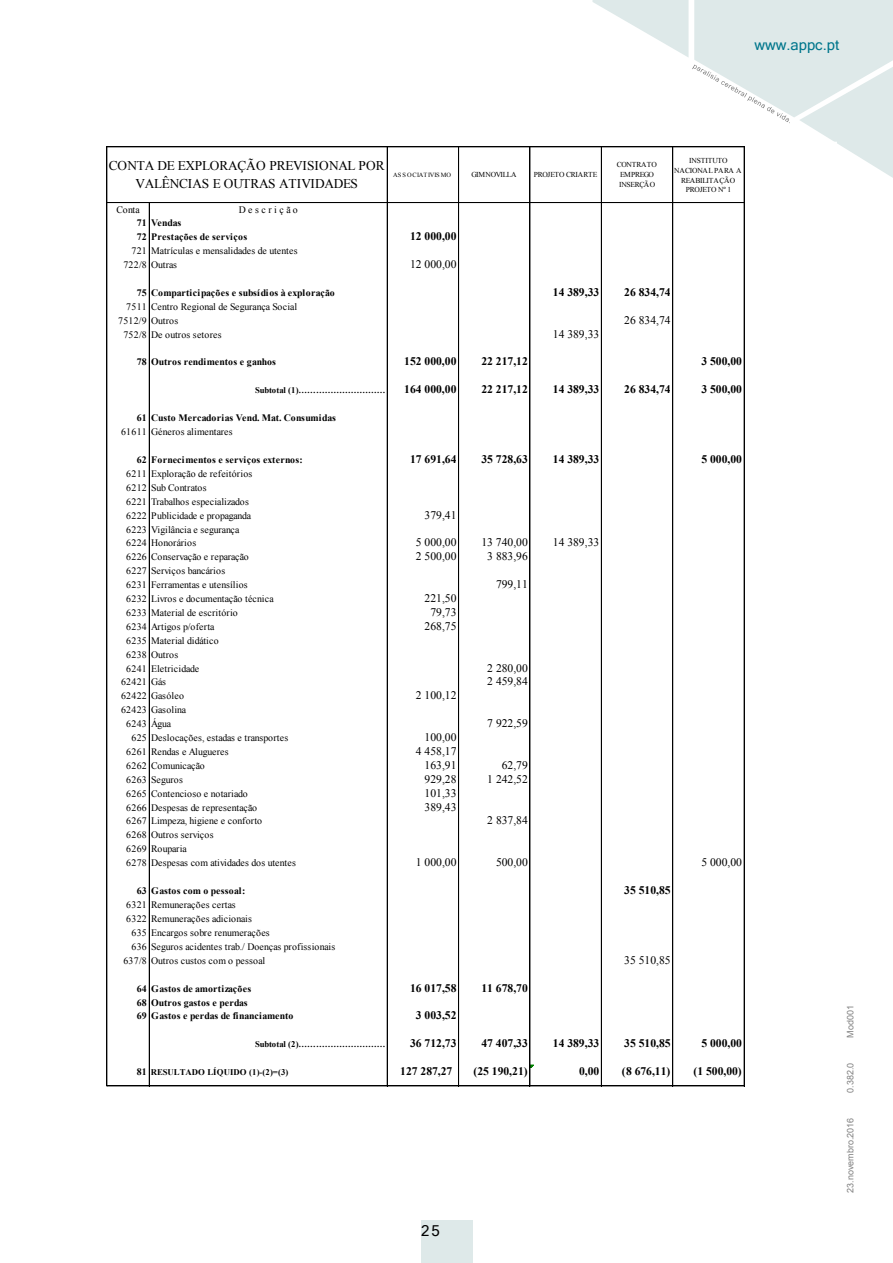
<style>
.page{position:relative;width:893px;height:1263px;background:#fff}
.page>*{position:absolute;margin:0;border:0;box-sizing:border-box;transform-origin:0 0}
.t1{font:15px "Microsoft Sans Serif";color:#000}
.t2{font:14.85px "Microsoft Sans Serif";color:#00768c}
.t3{font:13.35px/17.4px "Times New Roman";letter-spacing:-.015em;color:#000;text-align:center}
.t4{font:700 11.55px "Times New Roman";color:#000}
.t5{font:11.55px "Times New Roman";color:#000}
.t6{font:9.9px/14px "Times New Roman";letter-spacing:.02em;color:#000}
.t7{font:700 9.9px/14px "Times New Roman";letter-spacing:.02em;color:#000}
.t8{font:700 9.9px/14px "Times New Roman";color:#000}
.t9{font:9.9px "Times New Roman";color:#000}
.t10{font:9px "Arial";color:#818181}
.t11{font:700 8.7px "Times New Roman";letter-spacing:-.025em;color:#000}
.t12{font:700 8.7px "Times New Roman";color:#000}
.t13{font:7.5px/9.9px "Times New Roman";letter-spacing:-.03em;color:#000;text-align:center}
.t14{font:6.45px "Times New Roman";letter-spacing:.005em;color:#000}
.s1{font-weight:400}
.s2{font-size:9.9px}
</style>
<div class="page">
<svg style="left:592px;top:0;width:301px;height:178px"></svg>
<svg style="left:692px;top:65px;width:98px;height:58px"></svg>
<div style="left:421px;top:1220px;width:51px;height:43px;background:#dee9e9"></div>
<hr style="left:107px;top:147px;width:1px;height:939px;background:#000">
<hr style="left:387px;top:147px;width:1px;height:939px;background:#000">
<hr style="left:458px;top:147px;width:1px;height:939px;background:#000">
<hr style="left:530px;top:147px;width:1px;height:939px;background:#000">
<hr style="left:601px;top:147px;width:1px;height:939px;background:#000">
<hr style="left:672px;top:147px;width:1px;height:939px;background:#000">
<hr style="left:744px;top:147px;width:1px;height:939px;background:#000">
<hr style="left:149px;top:203px;width:1px;height:883px;background:#000">
<hr style="left:107px;top:147px;width:637px;height:1px;background:#000">
<hr style="left:107px;top:202px;width:637px;height:1px;background:#000">
<hr style="left:107px;top:1085px;width:637px;height:1px;background:#000">
<h2 class="t2" style="left:754px;top:37px;width:86px">www.appc.pt</h2>
<p class="t3" style="left:109px;top:157px;width:277px">CONTA DE EXPLORAÇÃO PREVISIONAL POR<br>VALÊNCIAS E OUTRAS ATIVIDADES</p>
<p class="t6" style="left:116px;top:202px;width:25px">Conta</p>
<p class="t6" style="left:239px;top:202px;width:60px">D e s c r i ç ã o</p>
<p class="t7" style="left:137px;top:216px;width:112px">71 Vendas<br>72 Prestações de serviços</p>
<p class="t6" style="left:123px;top:243px;width:176px;text-indent:8px">721 Matrículas e mensalidades de utentes<br>722/8 Outras</p>
<p class="t14" style="left:393px;top:171px;width:59px">AS S OCIATIVIS MO</p>
<p class="t13" style="left:472px;top:170px;width:46px">GIMNOVILLA</p>
<p class="t13" style="left:534px;top:170px;width:65px">PROJETO CRIARTE</p>
<p class="t13" style="left:617px;top:160px;width:42px">CONTRATO<br>EMPREGO<br>INSERÇÃO</p>
<p class="t13" style="left:674px;top:155px;width:69px">INSTITUTO<br>NACIONAL PARA A<br>REABILITAÇÃO<br>PROJETO Nº 1</p>
<p class="t4" style="left:410px;top:228px;width:48px">12 000,00</p>
<p class="t5" style="left:410px;top:256px;width:48px">12 000,00</p>
<p class="t7" style="left:137px;top:285px;width:199px">75 Comparticipações e subsídios à exploração</p>
<p class="t4" style="left:553px;top:284px;width:48px">14 389,33</p>
<p class="t4" style="left:624px;top:284px;width:48px">26 834,74</p>
<p class="t6" style="left:118px;top:299px;width:180px;text-indent:8px">7511 Centro Regional de Segurança Social<br>7512/9 Outros</p>
<p class="t5" style="left:624px;top:312px;width:48px">26 834,74</p>
<p class="t6" style="left:123px;top:327px;width:100px">752/8 De outros setores</p>
<p class="t5" style="left:553px;top:326px;width:48px">14 389,33</p>
<p class="t7" style="left:137px;top:355px;width:141px">78 Outros rendimentos e ganhos</p>
<p class="t4" style="left:404px;top:353px;width:54px">152 000,00</p>
<p class="t4" style="left:481px;top:353px;width:48px">22 217,12</p>
<p class="t4" style="left:701px;top:353px;width:42px">3 500,00</p>
<p class="t11" style="left:255px;top:384px;width:132px">Subtotal (1)…………………………</p>
<p class="t4" style="left:404px;top:381px;width:54px">164 000,00</p>
<p class="t4" style="left:481px;top:381px;width:48px">22 217,12</p>
<p class="t4" style="left:553px;top:381px;width:48px">14 389,33</p>
<p class="t4" style="left:624px;top:381px;width:48px">26 834,74</p>
<p class="t4" style="left:701px;top:381px;width:42px">3 500,00</p>
<p class="t8" style="left:121px;top:411px;width:216px;text-indent:16px">61 Custo Mercadorias Vend. Mat. Consumidas<br><span class="s1">61611 Géneros alimentares</span></p>
<p class="t7" style="left:137px;top:452px;width:168px">62 Fornecimentos e serviços externos:</p>
<p class="t4" style="left:410px;top:451px;width:48px">17 691,64</p>
<p class="t4" style="left:481px;top:451px;width:48px">35 728,63</p>
<p class="t4" style="left:553px;top:451px;width:48px">14 389,33</p>
<p class="t4" style="left:701px;top:451px;width:42px">5 000,00</p>
<p class="t6" style="left:126px;top:466px;width:128px">6211 Exploração de refeitórios<br>6212 Sub Contratos<br>6221 Trabalhos especializados<br>6222 Publicidade e propaganda</p>
<p class="t5" style="left:425px;top:507px;width:33px">379,41</p>
<p class="t6" style="left:126px;top:522px;width:115px">6223 Vigilância e segurança<br>6224 Honorários</p>
<p class="t5" style="left:416px;top:535px;width:42px">5 000,00</p>
<p class="t5" style="left:481px;top:535px;width:48px">13 740,00</p>
<p class="t5" style="left:553px;top:535px;width:48px">14 389,33</p>
<p class="t6" style="left:126px;top:550px;width:124px">6226 Conservação e reparação</p>
<p class="t5" style="left:416px;top:549px;width:42px">2 500,00</p>
<p class="t5" style="left:487px;top:549px;width:42px">3 883,96</p>
<p class="t6" style="left:126px;top:564px;width:123px">6227 Serviços bancários<br>6231 Ferramentas e utensílios</p>
<p class="t5" style="left:496px;top:577px;width:33px">799,11</p>
<p class="t6" style="left:126px;top:592px;width:149px">6232 Livros e documentação técnica</p>
<p class="t5" style="left:425px;top:590px;width:33px">221,50</p>
<p class="t6" style="left:126px;top:606px;width:113px">6233 Material de escritório</p>
<p class="t5" style="left:430px;top:604px;width:28px">79,73</p>
<p class="t6" style="left:126px;top:619px;width:90px">6234 Artigos p/oferta</p>
<p class="t5" style="left:425px;top:618px;width:33px">268,75</p>
<p class="t6" style="left:126px;top:633px;width:94px">6235 Material didático<br>6238 Outros<br>6241 Eletricidade</p>
<p class="t5" style="left:487px;top:660px;width:42px">2 280,00</p>
<p class="t6" style="left:121px;top:675px;width:47px">62421 Gás</p>
<p class="t5" style="left:487px;top:673px;width:42px">2 459,84</p>
<p class="t6" style="left:121px;top:689px;width:64px">62422 Gasóleo</p>
<p class="t5" style="left:416px;top:687px;width:42px">2 100,12</p>
<p class="t6" style="left:126px;top:703px;width:62px;text-indent:-5px">62423 Gasolina<br>6243 Água</p>
<p class="t5" style="left:487px;top:715px;width:42px">7 922,59</p>
<p class="t6" style="left:132px;top:730px;width:158px">625 Deslocações, estadas e transportes</p>
<p class="t5" style="left:425px;top:729px;width:33px">100,00</p>
<p class="t9" style="left:126px;top:745px;width:104px">6261 Rendas e Alugueres</p>
<p class="t5" style="left:416px;top:743px;width:42px">4 458,17</p>
<p class="t6" style="left:126px;top:758px;width:80px">6262 Comunicação</p>
<p class="t5" style="left:425px;top:757px;width:33px">163,91</p>
<p class="t5" style="left:502px;top:757px;width:28px">62,79</p>
<p class="t6" style="left:126px;top:772px;width:58px">6263 Seguros</p>
<p class="t5" style="left:425px;top:771px;width:33px">929,28</p>
<p class="t5" style="left:487px;top:771px;width:42px">1 242,52</p>
<p class="t6" style="left:126px;top:786px;width:123px">6265 Contencioso e notariado</p>
<p class="t5" style="left:425px;top:785px;width:33px">101,33</p>
<p class="t6" style="left:126px;top:800px;width:132px">6266 Despesas de representação</p>
<p class="t5" style="left:425px;top:799px;width:33px">389,43</p>
<p class="t6" style="left:126px;top:814px;width:137px">6267 Limpeza, higiene e conforto</p>
<p class="t5" style="left:487px;top:813px;width:42px">2 837,84</p>
<p class="t6" style="left:126px;top:828px;width:171px">6268 Outros serviços<br>6269 Rouparia<br>6278 Despesas com atividades dos utentes</p>
<p class="t5" style="left:416px;top:855px;width:42px">1 000,00</p>
<p class="t5" style="left:496px;top:855px;width:33px">500,00</p>
<p class="t5" style="left:701px;top:855px;width:42px">5 000,00</p>
<p class="t7" style="left:137px;top:883px;width:110px">63 Gastos com o pessoal:</p>
<p class="t4" style="left:624px;top:882px;width:48px">35 510,85</p>
<p class="t6" style="left:126px;top:897px;width:111px">6321 Remunerações certas</p>
<p class="t6" style="left:126px;top:911px;width:127px">6322 Remunerações adicionais</p>
<p class="t6" style="left:132px;top:925px;width:140px">635 Encargos sobre renumerações</p>
<p class="t6" style="left:132px;top:939px;width:205px">636 Seguros acidentes trab./ Doenças profissionais</p>
<p class="t6" style="left:123px;top:953px;width:143px">637/8 Outros custos com o pessoal</p>
<p class="t5" style="left:624px;top:952px;width:48px">35 510,85</p>
<p class="t7" style="left:137px;top:981px;width:116px">64 Gastos de amortizações</p>
<p class="t4" style="left:410px;top:980px;width:48px">16 017,58</p>
<p class="t4" style="left:481px;top:980px;width:48px">11 678,70</p>
<p class="t7" style="left:137px;top:995px;width:158px">68 Outros gastos e perdas<br>69 Gastos e perdas de financiamento</p>
<p class="t4" style="left:416px;top:1007px;width:42px">3 003,52</p>
<p class="t11" style="left:255px;top:1038px;width:132px">Subtotal (2)…………………………</p>
<p class="t4" style="left:410px;top:1035px;width:48px">36 712,73</p>
<p class="t4" style="left:481px;top:1035px;width:48px">47 407,33</p>
<p class="t4" style="left:553px;top:1035px;width:48px">14 389,33</p>
<p class="t4" style="left:624px;top:1035px;width:48px">35 510,85</p>
<p class="t4" style="left:701px;top:1035px;width:42px">5 000,00</p>
<p class="t12" style="left:137px;top:1066px;width:153px"><span class="s2">81</span> RESULTADO LÍQUIDO (1)-(2)=(3)</p>
<p class="t4" style="left:400px;top:1063px;width:54px">127 287,27</p>
<p class="t4" style="left:473px;top:1063px;width:56px">(25 190,21)</p>
<p class="t4" style="left:579px;top:1063px;width:22px">0,00</p>
<p class="t4" style="left:622px;top:1063px;width:50px">(8 676,11)</p>
<p class="t4" style="left:693px;top:1063px;width:50px">(1 500,00)</p>
<h1 class="t1" style="left:421px;top:1222px;width:20px">25</h1>
<p class="t10" style="left:844px;top:1037px;width:34px;rotate:-90deg">Mod001</p>
<p class="t10" style="left:844px;top:1092px;width:32px;rotate:-90deg">0.382.0</p>
<p class="t10" style="left:844px;top:1193px;width:77px;rotate:-90deg">23.novembro.2016</p>
</div>
